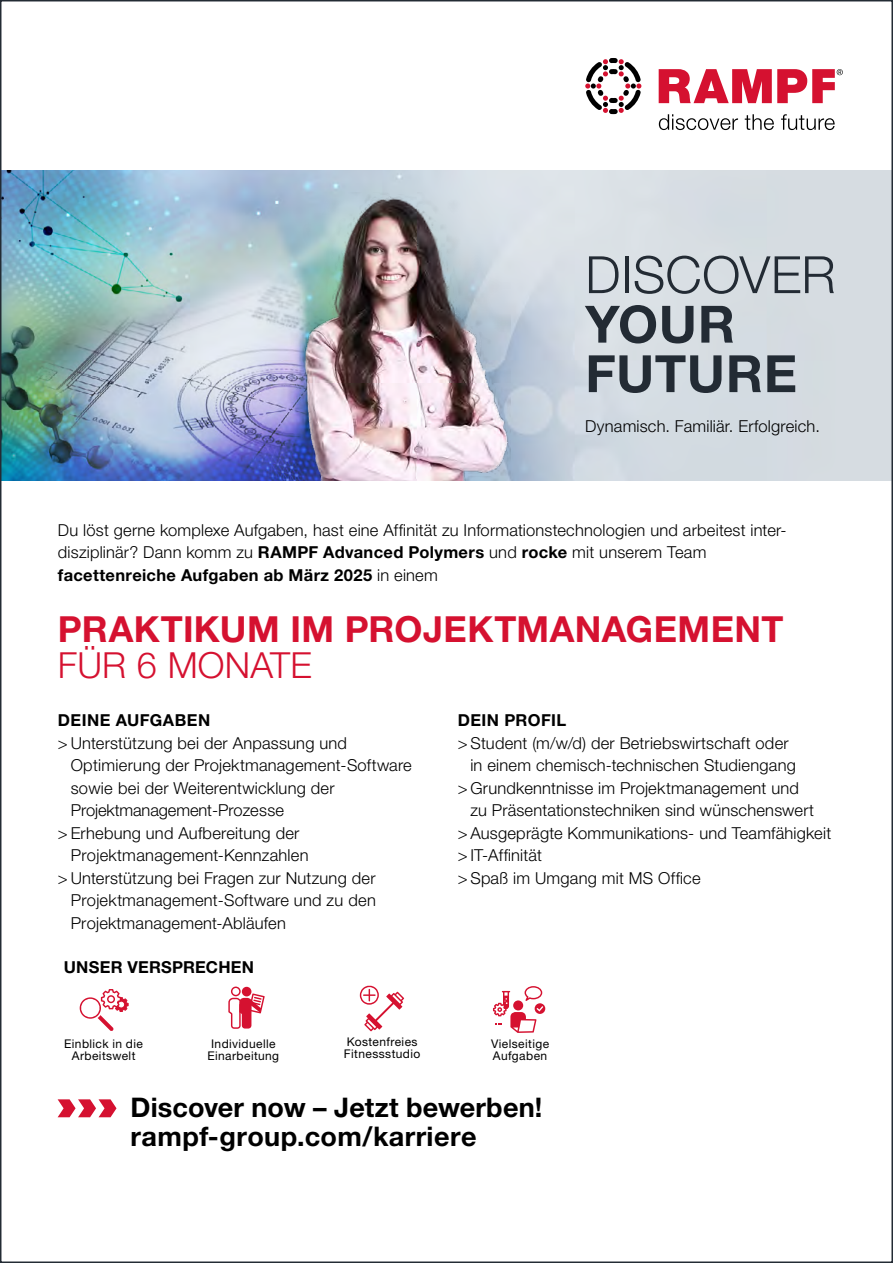
<style>
.page{position:relative;width:893px;height:1263px;background:#fff}
.page>*{position:absolute;margin:0;border:0;box-sizing:border-box;transform-origin:0 0}
.t1{font:700 51.45px/49.5px "Helvetica Neue LT Std";letter-spacing:.01em;color:#232b34}
.t2{font:300 51.45px "Helvetica Neue LT Std";letter-spacing:.005em;color:#232b34}
.t3{font:700 36px "Helvetica Neue LT Std";letter-spacing:.01em;color:#d51130}
.t4{font:300 36px "Helvetica Neue LT Std";letter-spacing:.005em;color:#d51130}
.t5{font:700 27px/28.3px "Helvetica Neue LT Std";letter-spacing:.01em;color:#000}
.t6{font:300 16.5px/22.5px "Helvetica Neue LT Std";letter-spacing:.01em;color:#000}
.t7{font:700 16.5px "Helvetica Neue LT Std";letter-spacing:.02em;color:#000}
.t8{font:12px/12px "Helvetica Neue LT Std";letter-spacing:.035em;color:#000}
.s1{font-weight:700}
</style>
<div class="page">
<img style="left:2px;top:170px;width:889px;height:310px">
<svg style="left:659px;top:69px;width:184px;height:34px"></svg>
<svg style="left:659px;top:114px;width:79px;height:16px"></svg>
<svg style="left:745px;top:114px;width:29px;height:16px"></svg>
<svg style="left:781px;top:114px;width:54px;height:16px"></svg>
<svg style="left:585px;top:58px;width:56px;height:56px"></svg>
<svg style="left:79px;top:989px;width:50px;height:42px"></svg>
<svg style="left:493px;top:986px;width:52px;height:47px"></svg>
<div style="left:513px;top:1000px;width:10px;height:10px;background:#d51130;border-radius:50%"></div>
<svg style="left:360px;top:985px;width:44px;height:46px"></svg>
<svg style="left:228px;top:986px;width:37px;height:43px"></svg>
<svg style="left:58px;top:1099px;width:59px;height:18px"></svg>
<img style="left:227px;top:193px;width:283px;height:287px">
<h1 class="t2" style="left:585px;top:243px;width:252px">DISCOVER</h1>
<h1 class="t1" style="left:585px;top:298px;width:213px">YOUR<br>FUTURE</h1>
<p class="t6" style="left:585px;top:414px;width:236px">Dynamisch. Familiär. Erfolgreich.</p>
<p class="t6" style="left:58px;top:518px;width:730px">Du löst gerne komplexe Aufgaben, hast eine Affinität zu Informationstechnologien und arbeitest inter&shy;disziplinär? Dann komm zu <span class="s1">RAMPF Advanced Polymers</span> und <span class="s1">rocke</span> mit unserem Team <span class="s1">facettenreiche Aufgaben ab März 2025</span> in einem</p>
<h2 class="t3" style="left:58px;top:607px;width:727px">PRAKTIKUM IM PROJEKTMANAGEMENT</h2>
<h2 class="t4" style="left:58px;top:643px;width:255px">FÜR 6 MONATE</h2>
<p class="t7" style="left:58px;top:710px;width:154px">DEINE AUFGABEN</p>
<p class="t6" style="left:58px;top:731px;width:291px">&gt; Unterstützung bei der Anpassung und</p>
<p class="t6" style="left:71px;top:754px;width:343px">Optimierung der Projektmanagement-Software</p>
<p class="t6" style="left:71px;top:776px;width:265px">sowie bei der Weiterentwicklung der</p>
<p class="t6" style="left:71px;top:799px;width:215px">Projektmanagement-Prozesse</p>
<p class="t6" style="left:58px;top:821px;width:243px">&gt; Erhebung und Aufbereitung der</p>
<p class="t6" style="left:71px;top:844px;width:239px">Projektmanagement-Kennzahlen</p>
<p class="t6" style="left:58px;top:866px;width:319px">&gt; Unterstützung bei Fragen zur Nutzung der</p>
<p class="t6" style="left:71px;top:889px;width:307px">Projektmanagement-Software und zu den</p>
<p class="t6" style="left:71px;top:911px;width:217px">Projektmanagement-Abläufen</p>
<p class="t7" style="left:64px;top:957px;width:192px">UNSER VERSPRECHEN</p>
<p class="t7" style="left:458px;top:710px;width:110px">DEIN PROFIL</p>
<p class="t6" style="left:458px;top:731px;width:333px">&gt; Student (m/w/d) der Betriebswirtschaft oder</p>
<p class="t6" style="left:470px;top:754px;width:327px">in einem chemisch-technischen Studiengang</p>
<p class="t6" style="left:458px;top:776px;width:343px">&gt; Grundkenntnisse im Projektmanagement und</p>
<p class="t6" style="left:470px;top:799px;width:345px">zu Präsentationstechniken sind wünschenswert</p>
<p class="t6" style="left:458px;top:821px;width:375px">&gt; Ausgeprägte Kommunikations- und Teamfähigkeit</p>
<p class="t6" style="left:458px;top:844px;width:86px">&gt; IT-Affinität</p>
<p class="t6" style="left:458px;top:866px;width:244px">&gt; Spaß im Umgang mit MS Office</p>
<p class="t8" style="left:344px;top:1036px;width:78px">Kostenfreies<br>Fitnessstudio</p>
<p class="t8" style="left:64px;top:1037px;width:80px;text-align:center">Einblick in die<br>Arbeitswelt</p>
<p class="t8" style="left:491px;top:1037px;width:60px">Vielseitige<br>Aufgaben</p>
<p class="t8" style="left:207px;top:1037px;width:73px;text-align:center">Individuelle<br>Einarbeitung</p>
<h3 class="t5" style="left:131px;top:1093px;width:413px">Discover now – Jetzt bewerben! rampf-group.com/karriere</h3>
</div>
